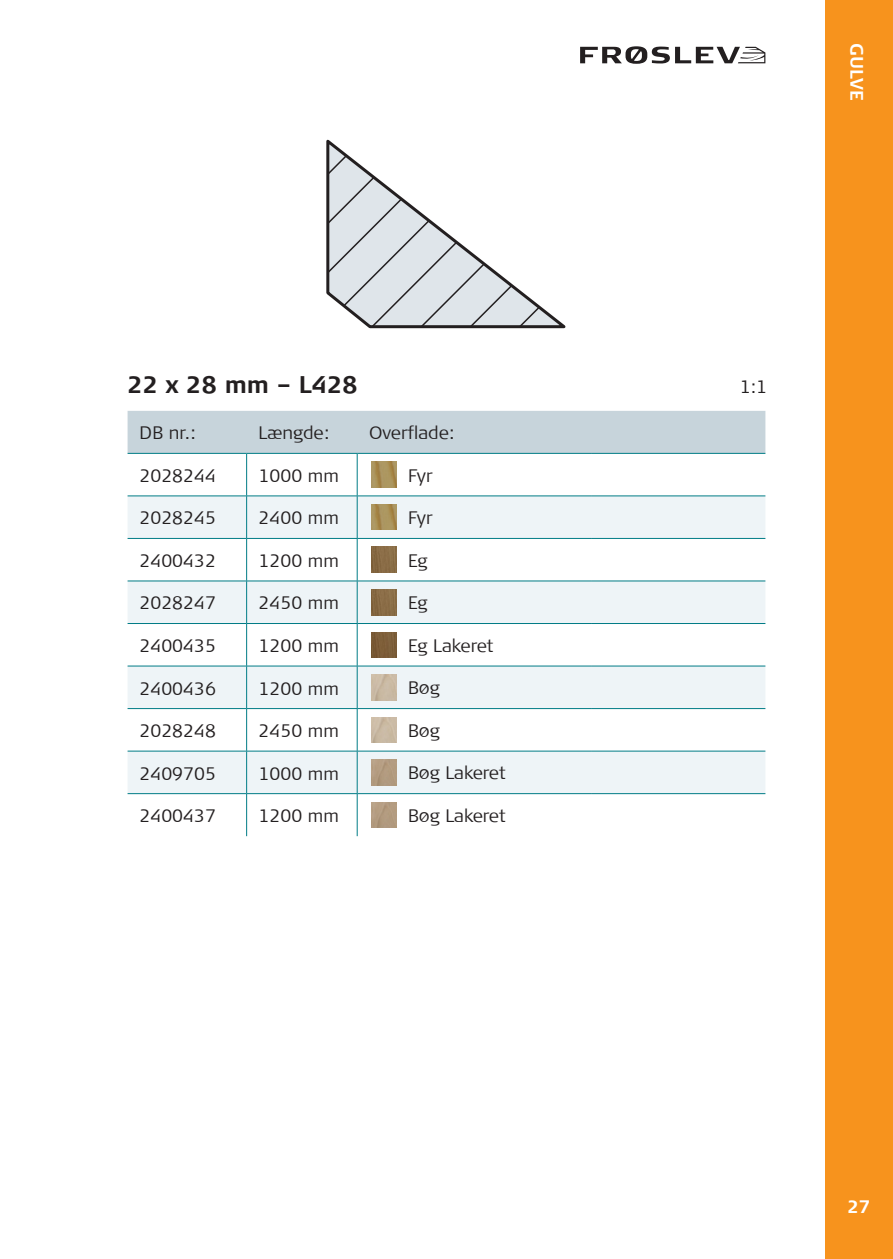
<style>
.page{position:relative;width:893px;height:1259px;background:#fff}
.page>*{position:absolute;margin:0;border:0;box-sizing:border-box;transform-origin:0 0}
.FRØ_Brød{font:700 24px "Signa Column";color:#231f20}
.FRØ_Brød-2{font:300 18px "Signa Column";color:#231f20}
.t1{font:700 18px "Signa Column";letter-spacing:.02em;color:#fff}
</style>
<div class="page">
<div style="left:825px;top:0;width:68px;height:1259px;background:#f7931d"></div>
<svg style="left:580px;top:46px;width:185px;height:18px"></svg>
<svg style="left:128px;top:411px;width:637px;height:84px"></svg>
<div style="left:128px;top:496px;width:637px;height:42px;background:#eef4f7"></div>
<svg style="left:128px;top:539px;width:637px;height:297px"></svg>
<div style="left:358px;top:581px;width:407px;height:42px;background:#eef4f7"></div>
<hr style="left:128px;top:453px;width:119px;height:1px;background:#007c86">
<hr style="left:247px;top:453px;width:110px;height:1px;background:#007c86">
<hr style="left:246px;top:454px;width:1px;height:41px;background:#007c86">
<hr style="left:357px;top:453px;width:235px;height:1px;background:#007c86">
<hr style="left:357px;top:454px;width:1px;height:41px;background:#007c86">
<hr style="left:592px;top:453px;width:173px;height:1px;background:#007c86">
<hr style="left:246px;top:496px;width:1px;height:42px;background:#007c86">
<hr style="left:357px;top:495px;width:235px;height:1px;background:#007c86">
<hr style="left:357px;top:496px;width:1px;height:42px;background:#007c86">
<hr style="left:592px;top:495px;width:173px;height:1px;background:#007c86">
<hr style="left:128px;top:538px;width:119px;height:1px;background:#007c86">
<hr style="left:247px;top:538px;width:110px;height:1px;background:#007c86">
<hr style="left:246px;top:539px;width:1px;height:41px;background:#007c86">
<hr style="left:357px;top:538px;width:235px;height:1px;background:#007c86">
<hr style="left:357px;top:539px;width:1px;height:41px;background:#007c86">
<hr style="left:592px;top:538px;width:173px;height:1px;background:#007c86">
<hr style="left:246px;top:581px;width:1px;height:42px;background:#007c86">
<hr style="left:357px;top:580px;width:235px;height:1px;background:#007c86">
<hr style="left:357px;top:581px;width:1px;height:42px;background:#007c86">
<hr style="left:592px;top:580px;width:173px;height:1px;background:#007c86">
<hr style="left:128px;top:623px;width:119px;height:1px;background:#007c86">
<hr style="left:247px;top:623px;width:110px;height:1px;background:#007c86">
<hr style="left:246px;top:624px;width:1px;height:42px;background:#007c86">
<hr style="left:357px;top:623px;width:235px;height:1px;background:#007c86">
<hr style="left:357px;top:624px;width:1px;height:42px;background:#007c86">
<hr style="left:592px;top:623px;width:173px;height:1px;background:#007c86">
<hr style="left:246px;top:666px;width:1px;height:42px;background:#007c86">
<hr style="left:357px;top:665px;width:235px;height:1px;background:#007c86">
<hr style="left:357px;top:666px;width:1px;height:42px;background:#007c86">
<hr style="left:592px;top:665px;width:173px;height:1px;background:#007c86">
<hr style="left:128px;top:708px;width:119px;height:1px;background:#007c86">
<hr style="left:247px;top:708px;width:110px;height:1px;background:#007c86">
<hr style="left:246px;top:709px;width:1px;height:42px;background:#007c86">
<hr style="left:357px;top:708px;width:235px;height:1px;background:#007c86">
<hr style="left:357px;top:709px;width:1px;height:42px;background:#007c86">
<hr style="left:592px;top:708px;width:173px;height:1px;background:#007c86">
<hr style="left:246px;top:751px;width:1px;height:42px;background:#007c86">
<hr style="left:357px;top:750px;width:235px;height:1px;background:#007c86">
<hr style="left:357px;top:751px;width:1px;height:42px;background:#007c86">
<hr style="left:592px;top:750px;width:173px;height:1px;background:#007c86">
<hr style="left:246px;top:794px;width:1px;height:42px;background:#007c86">
<hr style="left:357px;top:793px;width:235px;height:1px;background:#007c86">
<hr style="left:357px;top:794px;width:1px;height:42px;background:#007c86">
<hr style="left:592px;top:793px;width:173px;height:1px;background:#007c86">
<hr style="left:128px;top:495px;width:119px;height:1px;background:#007c86">
<hr style="left:247px;top:495px;width:110px;height:1px;background:#007c86">
<hr style="left:128px;top:580px;width:119px;height:1px;background:#007c86">
<hr style="left:247px;top:580px;width:110px;height:1px;background:#007c86">
<hr style="left:128px;top:665px;width:119px;height:1px;background:#007c86">
<hr style="left:247px;top:665px;width:110px;height:1px;background:#007c86">
<hr style="left:128px;top:750px;width:119px;height:1px;background:#007c86">
<hr style="left:247px;top:750px;width:110px;height:1px;background:#007c86">
<hr style="left:128px;top:793px;width:119px;height:1px;background:#007c86">
<hr style="left:247px;top:793px;width:110px;height:1px;background:#007c86">
<img style="left:371px;top:462px;width:26px;height:25px">
<img style="left:371px;top:504px;width:26px;height:26px">
<img style="left:371px;top:547px;width:26px;height:25px">
<img style="left:371px;top:589px;width:26px;height:26px">
<img style="left:371px;top:632px;width:26px;height:25px">
<img style="left:371px;top:674px;width:26px;height:26px">
<img style="left:371px;top:717px;width:26px;height:25px">
<img style="left:371px;top:759px;width:26px;height:26px">
<img style="left:371px;top:802px;width:26px;height:25px">
<svg style="left:326px;top:139px;width:240px;height:190px"></svg>
<p class="t1" style="left:867px;top:43px;width:59px;rotate:90deg">GULVE</p>
<p class="FRØ_Brød" style="left:128px;top:371px;width:232px">22 x 28 mm – L428</p>
<p class="FRØ_Brød-2" style="left:740px;top:377px;width:29px">1:1</p>
<p class="FRØ_Brød-2" style="left:140px;top:423px;width:58px">DB nr.:</p>
<p class="FRØ_Brød-2" style="left:259px;top:423px;width:72px">Længde:</p>
<p class="FRØ_Brød-2" style="left:369px;top:423px;width:87px">Overflade:</p>
<p class="FRØ_Brød-2" style="left:140px;top:465px;width:78px">2028244</p>
<p class="FRØ_Brød-2" style="left:259px;top:465px;width:82px">1000 mm</p>
<p class="FRØ_Brød-2" style="left:408px;top:465px;width:26px">Fyr</p>
<p class="FRØ_Brød-2" style="left:140px;top:508px;width:78px">2028245</p>
<p class="FRØ_Brød-2" style="left:259px;top:508px;width:82px">2400 mm</p>
<p class="FRØ_Brød-2" style="left:408px;top:508px;width:26px">Fyr</p>
<p class="FRØ_Brød-2" style="left:140px;top:550px;width:78px">2400432</p>
<p class="FRØ_Brød-2" style="left:259px;top:550px;width:82px">1200 mm</p>
<p class="FRØ_Brød-2" style="left:408px;top:550px;width:21px">Eg</p>
<p class="FRØ_Brød-2" style="left:140px;top:593px;width:78px">2028247</p>
<p class="FRØ_Brød-2" style="left:259px;top:593px;width:82px">2450 mm</p>
<p class="FRØ_Brød-2" style="left:408px;top:593px;width:21px">Eg</p>
<p class="FRØ_Brød-2" style="left:140px;top:635px;width:78px">2400435</p>
<p class="FRØ_Brød-2" style="left:259px;top:635px;width:82px">1200 mm</p>
<p class="FRØ_Brød-2" style="left:408px;top:635px;width:87px">Eg Lakeret</p>
<p class="FRØ_Brød-2" style="left:140px;top:678px;width:78px">2400436</p>
<p class="FRØ_Brød-2" style="left:259px;top:678px;width:82px">1200 mm</p>
<p class="FRØ_Brød-2" style="left:408px;top:678px;width:33px">Bøg</p>
<p class="FRØ_Brød-2" style="left:140px;top:720px;width:78px">2028248</p>
<p class="FRØ_Brød-2" style="left:259px;top:720px;width:82px">2450 mm</p>
<p class="FRØ_Brød-2" style="left:408px;top:720px;width:33px">Bøg</p>
<p class="FRØ_Brød-2" style="left:140px;top:763px;width:78px">2409705</p>
<p class="FRØ_Brød-2" style="left:259px;top:763px;width:82px">1000 mm</p>
<p class="FRØ_Brød-2" style="left:408px;top:763px;width:99px">Bøg Lakeret</p>
<p class="FRØ_Brød-2" style="left:140px;top:805px;width:78px">2400437</p>
<p class="FRØ_Brød-2" style="left:259px;top:805px;width:82px">1200 mm</p>
<p class="FRØ_Brød-2" style="left:408px;top:805px;width:99px">Bøg Lakeret</p>
<p class="t1" style="left:847px;top:1196px;width:25px">27</p>
</div>
